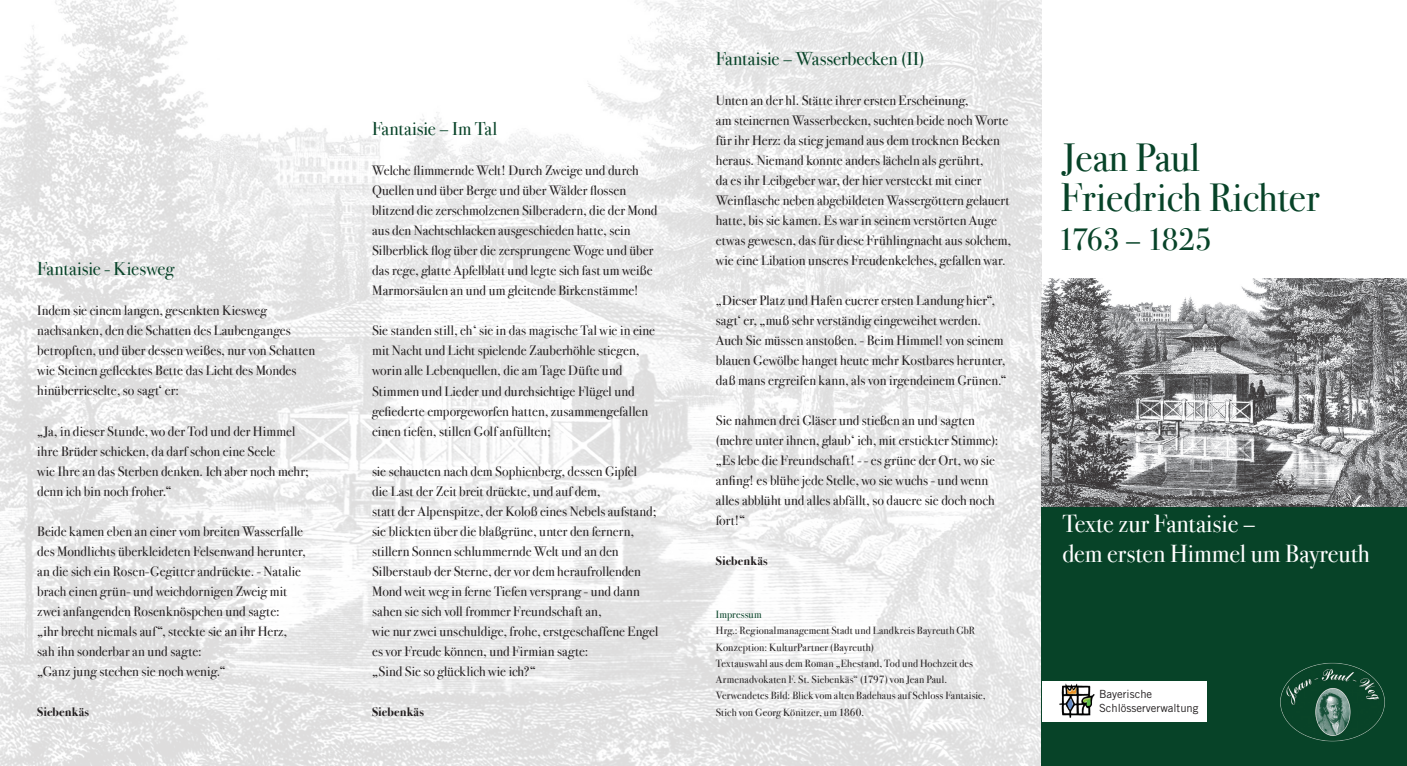
<style>
.page{position:relative;width:1407px;height:766px;background:#fff}
.page>*{position:absolute;margin:0;border:0;box-sizing:border-box;transform-origin:0 0}
.t1{font:40px/40px "Bodoni Sev ITC";color:#074328}
.t2{font:31.25px "Bodoni Sev ITC";letter-spacing:-.025em;color:#074328}
.t3{font:25px/30px "Bodoni Sev ITC";color:#fff}
.t4{font:18.75px "Bodoni Sev ITC";letter-spacing:-.005em;color:#074328}
.t5{font:13.75px/20px "Bodoni Sev ITC";color:#231f20}
.t6{font:700 12.5px "Bodoni Sev ITC";letter-spacing:.01em;color:#231f20}
.t7{font:11.25px/13.5px "Trade Gothic LT Std";color:#231f20}
.t8{font:10.62px/16.2px "Bodoni Sev ITC";letter-spacing:.01em;color:#231f20}
.t9{font:10.62px "Bodoni Sev ITC";letter-spacing:.01em;color:#074328}
</style>
<div class="page">
<img style="left:1042px;top:279px;width:365px;height:228px">
<img style="left:0;top:0;width:1042px;height:765px">
<div style="left:1042px;top:507px;width:365px;height:258px;background:#074328"></div>
<div style="left:1042px;top:680px;width:164px;height:41px;background:#fff"></div>
<img style="left:1056px;top:680px;width:42px;height:38px">
<img style="left:1280px;top:662px;width:105px;height:79px">
<h3 class="t4" style="left:37px;top:258px;width:138px">Fantaisie - Kiesweg</h3>
<p class="t5" style="left:37px;top:301px;width:279px">Indem sie einem langen, gesenkten Kiesweg nachsanken, den die Schatten des Laubenganges betropften, und über dessen weißes, nur von Schatten wie Steinen geflecktes Bette das Licht des Mondes hinüberrieselte, so sagt‘ er:</p>
<p class="t5" style="left:37px;top:421px;width:273px">„Ja, in dieser Stunde, wo der Tod und der Himmel ihre Brüder schicken, da darf schon eine Seele<br>wie Ihre an das Sterben denken. Ich aber noch mehr; denn ich bin noch froher.“</p>
<p class="t5" style="left:37px;top:521px;width:270px">Beide kamen eben an einer vom breiten Wasserfalle des Mondlichts überkleideten Felsenwand herunter, an die sich ein Rosen-Gegitter andrückte. - Natalie brach einen grün- und weichdornigen Zweig mit zwei anfangenden Rosenknöspchen und sagte:<br>„ihr brecht niemals auf“, steckte sie an ihr Herz, sah ihn sonderbar an und sagte:<br>„Ganz jung stechen sie noch wenig.“</p>
<p class="t6" style="left:37px;top:704px;width:53px">Siebenkäs</p>
<h3 class="t4" style="left:372px;top:118px;width:126px">Fantaisie – Im Tal</h3>
<p class="t5" style="left:372px;top:161px;width:287px">Welche flimmernde Welt! Durch Zweige und durch Quellen und über Berge und über Wälder flossen blitzend die zerschmolzenen Silberadern, die der Mond aus den Nachtschlacken ausgeschieden hatte, sein Silberblick flog über die zersprungene Woge und über das rege, glatte Apfelblatt und legte sich fast um weiße Marmorsäulen an und um gleitende Birkenstämme!</p>
<p class="t5" style="left:372px;top:321px;width:284px">Sie standen still, eh‘ sie in das magische Tal wie in eine mit Nacht und Licht spielende Zauberhöhle stiegen, worin alle Lebenquellen, die am Tage Düfte und Stimmen und Lieder und durchsichtige Flügel und gefiederte emporgeworfen hatten, zusammengefallen einen tiefen, stillen Golf anfüllten;</p>
<p class="t5" style="left:372px;top:461px;width:288px">sie schaueten nach dem Sophienberg, dessen Gipfel<br>die Last der Zeit breit drückte, und auf dem,<br>statt der Alpenspitze, der Koloß eines Nebels aufstand; sie blickten über die blaßgrüne, unter den fernern, stillern Sonnen schlummernde Welt und an den Silberstaub der Sterne, der vor dem heraufrollenden Mond weit weg in ferne Tiefen versprang - und dann sahen sie sich voll frommer Freundschaft an,<br>wie nur zwei unschuldige, frohe, erstgeschaffene Engel es vor Freude können, und Firmian sagte:<br>„Sind Sie so glücklich wie ich?“</p>
<p class="t6" style="left:372px;top:704px;width:53px">Siebenkäs</p>
<h3 class="t4" style="left:716px;top:47px;width:210px">Fantaisie – Wasserbecken (II)</h3>
<p class="t5" style="left:716px;top:90px;width:297px">Unten an der hl. Stätte ihrer ersten Erscheinung,<br>am steinernen Wasserbecken, suchten beide noch Worte für ihr Herz: da stieg jemand aus dem trocknen Becken heraus. Niemand konnte anders lächeln als gerührt,<br>da es ihr Leibgeber war, der hier versteckt mit einer Weinflasche neben abgebildeten Wassergöttern gelauert hatte, bis sie kamen. Es war in seinem verstörten Auge etwas gewesen, das für diese Frühlingnacht aus solchem, wie eine Libation unseres Freudenkelches, gefallen war.</p>
<p class="t5" style="left:716px;top:290px;width:292px">„Dieser Platz und Hafen euerer ersten Landung hier“, sagt‘ er, „muß sehr verständig eingeweihet werden.<br>Auch Sie müssen anstoßen. - Beim Himmel! von seinem blauen Gewölbe hanget heute mehr Kostbares herunter, daß mans ergreifen kann, als von irgendeinem Grünen.“</p>
<p class="t5" style="left:716px;top:410px;width:284px">Sie nahmen drei Gläser und stießen an und sagten (mehre unter ihnen, glaub‘ ich, mit erstickter Stimme): „Es lebe die Freundschaft! - - es grüne der Ort, wo sie anfing! es blühe jede Stelle, wo sie wuchs - und wenn alles abblüht und alles abfällt, so dauere sie doch noch fort!“</p>
<p class="t6" style="left:716px;top:553px;width:53px">Siebenkäs</p>
<p class="t9" style="left:716px;top:608px;width:47px">Impressum</p>
<p class="t8" style="left:716px;top:622px;width:271px">Hrg.: Regionalmanagement Stadt und Landkreis Bayreuth GbR Konzeption: KulturPartner (Bayreuth)<br>Textauswahl aus dem Roman „Ehestand, Tod und Hochzeit des Armenadvokaten F. St. Siebenkäs“ (1797) von Jean Paul.<br>Verwendetes Bild: Blick vom alten Badehaus auf Schloss Fantaisie, Stich von Georg Könitzer, um 1860.</p>
<h1 class="t1" style="left:1060px;top:137px;width:260px">Jean Paul<br>Friedrich Richter</h1>
<h2 class="t2" style="left:1058px;top:221px;width:155px">1763 – 1825</h2>
<h3 class="t3" style="left:1062px;top:508px;width:309px">Texte zur Fantaisie –<br>dem ersten Himmel um Bayreuth</h3>
<p class="t7" style="left:1099px;top:687px;width:101px">Bayerische<br>Schlösserverwaltung</p>
</div>
